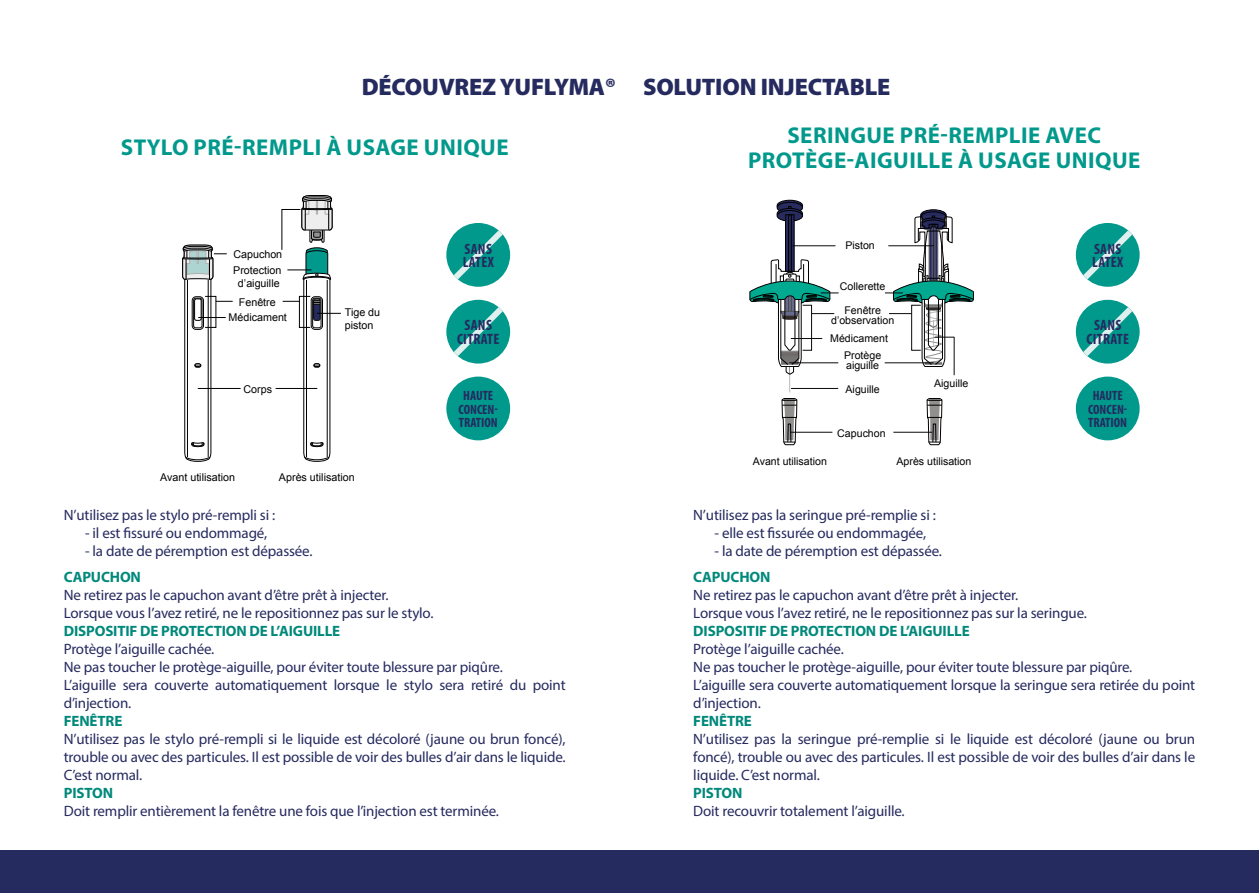
<style>
.page{position:relative;width:1259px;height:893px;background:#fff}
.page>*{position:absolute;margin:0;border:0;box-sizing:border-box;transform-origin:0 0}
.t1{font:900 24px "Myriad Pro";letter-spacing:-.01em;color:#252a5f}
.t2{font:700 22.95px/25.5px "Myriad Pro";letter-spacing:.02em;color:#00998c;text-align:center}
.t3{font:15px/18px "Myriad Pro";letter-spacing:-.01em;color:#252a5f}
.t4{font:700 15px "Myriad Pro";letter-spacing:-.01em;color:#00897b}
.t5{font:700 condensed 15px/13.5px "Myriad Pro";letter-spacing:.02em;color:#252a5f;text-align:center}
.t6{font:700 condensed 13.5px/13.5px "Myriad Pro";color:#252a5f;text-align:center}
.t7{font:10.65px/9.4px "Arial";color:#000}
</style>
<div class="page">
<div style="left:0;top:850px;width:1259px;height:43px;background:#252a5f"></div>
<div style="left:446px;top:377px;width:64px;height:63px;background:#00998c;border-radius:50%"></div>
<div style="left:446px;top:300px;width:64px;height:64px;background:#00998c;border-radius:50%"></div>
<svg style="left:451px;top:304px;width:54px;height:55px"></svg>
<div style="left:446px;top:223px;width:64px;height:64px;background:#00998c;border-radius:50%"></div>
<svg style="left:451px;top:227px;width:54px;height:55px"></svg>
<div style="left:1075px;top:377px;width:64px;height:63px;background:#00998c;border-radius:50%"></div>
<svg style="left:1075px;top:300px;width:64px;height:64px"></svg>
<svg style="left:1080px;top:304px;width:55px;height:55px"></svg>
<svg style="left:1075px;top:223px;width:64px;height:64px"></svg>
<svg style="left:1080px;top:227px;width:55px;height:55px"></svg>
<svg style="left:749px;top:199px;width:89px;height:247px"></svg>
<hr style="left:791px;top:338px;width:31px;height:1px;background:#0a0a0a">
<hr style="left:884px;top:362px;width:49px;height:1px;background:#0a0a0a">
<div style="left:802px;top:305px;width:10px;height:46px;border:1px solid #0a0a0a"></div>
<svg style="left:885px;top:209px;width:89px;height:237px"></svg>
<div style="left:911px;top:305px;width:10px;height:46px;border:1px solid #0a0a0a"></div>
<svg style="left:182px;top:244px;width:51px;height:218px"></svg>
<hr style="left:198px;top:388px;width:43px;height:1px;background:#000">
<hr style="left:276px;top:388px;width:41px;height:1px;background:#000">
<svg style="left:281px;top:195px;width:60px;height:267px"></svg>
<h1 class="t1" style="left:362px;top:71px;width:530px">DÉCOUVREZ YUFLYMA® SOLUTION INJECTABLE</h1>
<h2 class="t2" style="left:121px;top:134px;width:389px">STYLO PRÉ-REMPLI À USAGE UNIQUE</h2>
<p class="t7" style="left:233px;top:246px;width:51px;line-height:16.2px">Capuchon<br>Protection</p>
<p class="t7" style="left:238px;top:279px;width:43px">d’aiguille</p>
<p class="t7" style="left:228px;top:313px;width:60px">Médicament</p>
<p class="t7" style="left:239px;top:297px;width:38px">Fenêtre</p>
<p class="t7" style="left:243px;top:384px;width:30px">Corps</p>
<p class="t7" style="left:345px;top:306px;width:37px;line-height:12.9px">Tige du piston</p>
<p class="t7" style="left:160px;top:472px;width:76px">Avant utilisation</p>
<p class="t7" style="left:279px;top:472px;width:77px">Après utilisation</p>
<p class="t5" style="left:463px;top:242px;width:33px;text-align:left">SANS<br>LATEX</p>
<p class="t5" style="left:457px;top:318px;width:44px">SANS<br>CITRATE</p>
<p class="t6" style="left:458px;top:389px;width:41px">HAUTE<br>CONCEN-<br>TRATION</p>
<p class="t3" style="left:64px;top:505px;width:213px">N’utilisez pas le stylo pré-rempli si :</p>
<p class="t3" style="left:85px;top:523px;width:184px">- il est fissuré ou endommagé,</p>
<p class="t3" style="left:85px;top:541px;width:229px">- la date de péremption est dépassée.</p>
<p class="t4" style="left:64px;top:567px;width:79px">CAPUCHON</p>
<p class="t3" style="left:64px;top:586px;width:371px">Ne retirez pas le capuchon avant d’être prêt à injecter.<br>Lorsque vous l’avez retiré, ne le repositionnez pas sur le stylo.</p>
<p class="t4" style="left:64px;top:621px;width:278px">DISPOSITIF DE PROTECTION DE L’AIGUILLE</p>
<p class="t3" style="left:64px;top:640px;width:503px">Protège l’aiguille cachée.<br>Ne pas toucher le protège-aiguille, pour éviter toute blessure par piqûre.<br>L’aiguille sera couverte automatiquement lorsque le stylo sera retiré du point d’injection.</p>
<p class="t4" style="left:64px;top:711px;width:60px">FENÊTRE</p>
<p class="t3" style="left:64px;top:730px;width:503px;text-align:justify">N’utilisez pas le stylo pré-rempli si le liquide est décoloré (jaune ou brun foncé), trouble ou avec des particules. Il est possible de voir des bulles d’air dans le liquide.<br>C’est normal.</p>
<p class="t4" style="left:64px;top:783px;width:51px">PISTON</p>
<p class="t3" style="left:64px;top:802px;width:437px">Doit remplir entièrement la fenêtre une fois que l’injection est terminée.</p>
<h2 class="t2" style="left:748px;top:121px;width:394px">SERINGUE PRÉ-REMPLIE AVEC<br>PROTÈGE-AIGUILLE À USAGE UNIQUE</h2>
<p class="t7" style="left:845px;top:241px;width:31px">Piston</p>
<p class="t7" style="left:840px;top:282px;width:47px">Collerette</p>
<p class="t7" style="left:831px;top:306px;width:65px;text-align:center">Fenêtre d’observation</p>
<p class="t7" style="left:844px;top:329px;width:45px;line-height:17.7px;text-indent:-14px">Médicament<br>Protège</p>
<p class="t7" style="left:846px;top:361px;width:35px">aiguille</p>
<p class="t7" style="left:845px;top:384px;width:36px">Aiguille</p>
<p class="t7" style="left:837px;top:428px;width:50px">Capuchon</p>
<p class="t7" style="left:934px;top:379px;width:36px">Aiguille</p>
<p class="t7" style="left:753px;top:456px;width:76px">Avant utilisation</p>
<p class="t7" style="left:896px;top:456px;width:76px">Après utilisation</p>
<p class="t5" style="left:1092px;top:242px;width:33px;text-align:left">SANS<br>LATEX</p>
<p class="t5" style="left:1086px;top:318px;width:44px">SANS<br>CITRATE</p>
<p class="t6" style="left:1088px;top:389px;width:41px">HAUTE<br>CONCEN-<br>TRATION</p>
<p class="t3" style="left:693px;top:505px;width:244px">N’utilisez pas la seringue pré-remplie si :</p>
<p class="t3" style="left:714px;top:523px;width:213px">- elle est fissurée ou endommagée,</p>
<p class="t3" style="left:714px;top:541px;width:229px">- la date de péremption est dépassée.</p>
<p class="t4" style="left:693px;top:567px;width:79px">CAPUCHON</p>
<p class="t3" style="left:693px;top:586px;width:395px">Ne retirez pas le capuchon avant d’être prêt à injecter.<br>Lorsque vous l’avez retiré, ne le repositionnez pas sur la seringue.</p>
<p class="t4" style="left:693px;top:621px;width:278px">DISPOSITIF DE PROTECTION DE L’AIGUILLE</p>
<p class="t3" style="left:693px;top:640px;width:503px">Protège l’aiguille cachée.<br>Ne pas toucher le protège-aiguille, pour éviter toute blessure par piqûre.<br>L’aiguille sera couverte automatiquement lorsque la seringue sera retirée du point d’injection.</p>
<p class="t4" style="left:693px;top:711px;width:60px">FENÊTRE</p>
<p class="t3" style="left:693px;top:730px;width:503px;text-align:justify">N’utilisez pas la seringue pré-remplie si le liquide est décoloré (jaune ou brun foncé), trouble ou avec des particules. Il est possible de voir des bulles d’air dans le liquide. C’est normal.</p>
<p class="t4" style="left:693px;top:783px;width:51px">PISTON</p>
<p class="t3" style="left:693px;top:802px;width:213px">Doit recouvrir totalement l’aiguille.</p>
</div>
